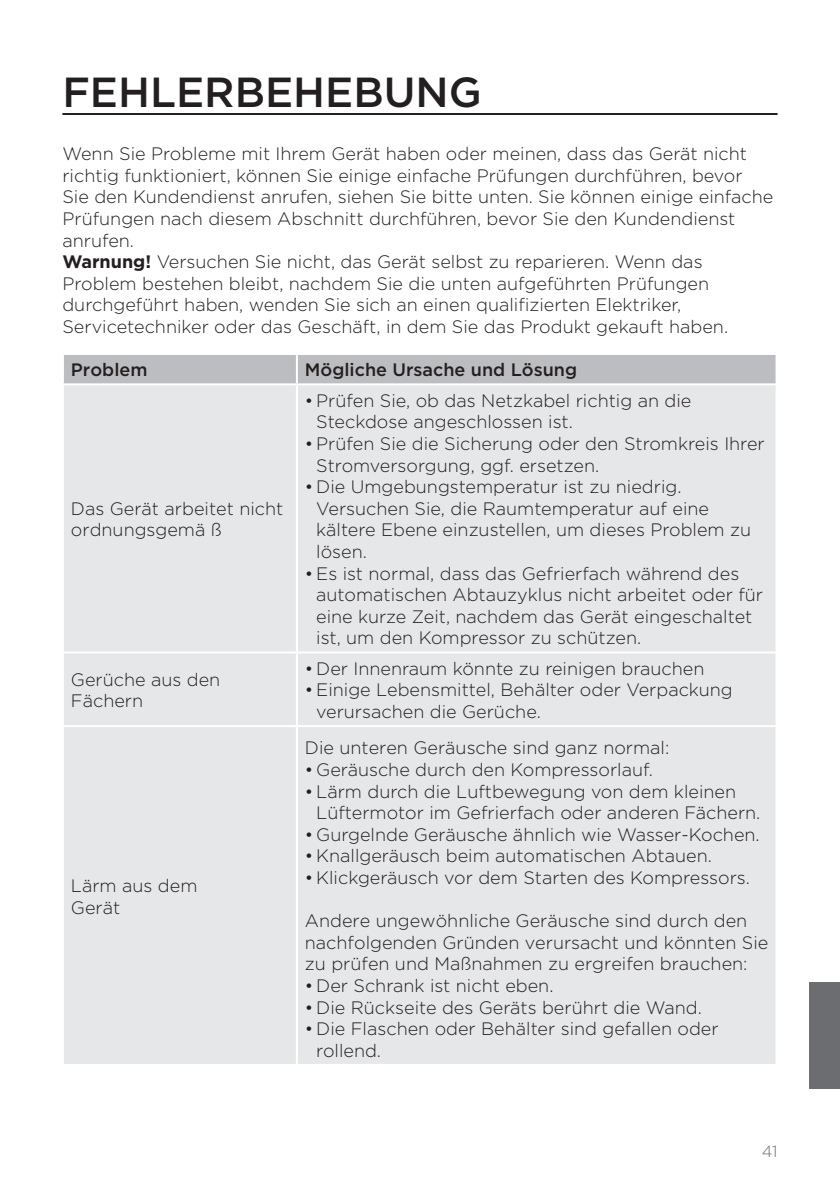
<style>
.page{position:relative;width:840px;height:1191px;background:#fff}
.page>*{position:absolute;margin:0;border:0;box-sizing:border-box;transform-origin:0 0}
.glavni_naslov{font:500 42px "Gotham";color:#231f20}
.seznam{font:300 18px/21.6px "Gotham";color:#231f20}
.besedilo{font:300 18px/21.6px "Gotham";color:#231f20}
.tabele_tekst{font:300 18px/21.6px "Gotham";color:#231f20}
.tabele_tekst-2{font:500 18px "Gotham";color:#231f20}
.tabela_tekst{font:500 18px "Gotham";color:#231f20}
.t1{font:300 16px "Gotham";color:#6c6d70}
.s1{font-weight:700}
</style>
<div class="page">
<hr style="left:62px;top:113px;width:715px;height:2px;background:#231f20">
<div style="left:64px;top:355px;width:711px;height:28px;background:#bcbdc0"></div>
<div style="left:64px;top:385px;width:711px;height:679px;background:#e6e7e9"></div>
<hr style="left:296px;top:355px;width:2px;height:28px;background:#fff">
<hr style="left:296px;top:385px;width:2px;height:266px;background:#fff">
<hr style="left:62px;top:651px;width:235px;height:2px;background:#fff">
<hr style="left:297px;top:651px;width:480px;height:2px;background:#fff">
<hr style="left:296px;top:653px;width:2px;height:72px;background:#fff">
<hr style="left:62px;top:725px;width:235px;height:2px;background:#fff">
<hr style="left:297px;top:725px;width:480px;height:2px;background:#fff">
<hr style="left:296px;top:727px;width:2px;height:337px;background:#fff">
<div style="left:808px;top:982px;width:31px;height:106px;background:#6c6d70"></div>
<p class="glavni_naslov" style="left:62px;top:65px;width:420px">FEHLERBEHEBUNG</p>
<p class="seznam" style="left:62px;top:142px;width:712px">Wenn Sie Probleme mit Ihrem Gerät haben oder meinen, dass das Gerät nicht richtig funktioniert, können Sie einige einfache Prüfungen durchführen, bevor Sie den Kundendienst anrufen, siehen Sie bitte unten. Sie können einige einfache Prüfungen nach diesem Abschnitt durchführen, bevor Sie den Kundendienst anrufen.</p>
<p class="seznam" style="left:62px;top:250px;width:666px"><span class="s1">Warnung!</span> Versuchen Sie nicht, das Gerät selbst zu reparieren. Wenn das Problem bestehen bleibt, nachdem Sie die unten aufgeführten Prüfungen durchgeführt haben, wenden Sie sich an einen qualifizierten Elektriker, Servicetechniker oder das Geschäft, in dem Sie das Produkt gekauft haben.</p>
<p class="tabela_tekst" style="left:71px;top:358px;width:78px">Problem</p>
<p class="tabele_tekst-2" style="left:305px;top:358px;width:273px">Mögliche Ursache und Lösung</p>
<p class="tabele_tekst" style="left:71px;top:497px;width:214px">Das Gerät arbeitet nicht ordnungsgemä ß</p>
<p class="tabele_tekst" style="left:71px;top:668px;width:151px">Gerüche aus den<br>Fächern</p>
<p class="tabele_tekst" style="left:71px;top:874px;width:128px">Lärm aus dem</p>
<p class="tabele_tekst" style="left:71px;top:896px;width:51px">Gerät</p>
<p class="seznam" style="left:316px;top:389px;width:376px;text-indent:-11px">• Prüfen Sie, ob das Netzkabel richtig an die<br>Steckdose angeschlossen ist.</p>
<p class="seznam" style="left:316px;top:432px;width:450px;text-indent:-11px">• Prüfen Sie die Sicherung oder den Stromkreis Ihrer<br>Stromversorgung, ggf. ersetzen.</p>
<p class="seznam" style="left:316px;top:475px;width:436px;text-indent:-11px">• Die Umgebungstemperatur ist zu niedrig.<br>Versuchen Sie, die Raumtemperatur auf eine kältere Ebene einzustellen, um dieses Problem zu lösen.</p>
<p class="seznam" style="left:316px;top:562px;width:448px;text-indent:-11px">• Es ist normal, dass das Gefrierfach während des automatischen Abtauzyklus nicht arbeitet oder für eine kurze Zeit, nachdem das Gerät eingeschaltet ist, um den Kompressor zu schützen.</p>
<p class="seznam" style="left:305px;top:657px;width:401px">• Der Innenraum könnte zu reinigen brauchen</p>
<p class="seznam" style="left:316px;top:679px;width:418px;text-indent:-11px">• Einige Lebensmittel, Behälter oder Verpackung verursachen die Gerüche.</p>
<p class="besedilo" style="left:305px;top:736px;width:366px">Die unteren Geräusche sind ganz normal:</p>
<p class="seznam" style="left:305px;top:758px;width:349px">• Geräusche durch den Kompressorlauf.</p>
<p class="seznam" style="left:316px;top:780px;width:445px;text-indent:-11px">• Lärm durch die Luftbewegung von dem kleinen<br>Lüftermotor im Gefrierfach oder anderen Fächern.</p>
<p class="seznam" style="left:305px;top:823px;width:456px">• Gurgelnde Geräusche ähnlich wie Wasser-Kochen.</p>
<p class="seznam" style="left:305px;top:844px;width:408px">• Knallgeräusch beim automatischen Abtauen.</p>
<p class="seznam" style="left:305px;top:866px;width:446px">• Klickgeräusch vor dem Starten des Kompressors.</p>
<p class="besedilo" style="left:305px;top:909px;width:464px">Andere ungewöhnliche Geräusche sind durch den nachfolgenden Gründen verursacht und könnten Sie zu prüfen und Maßnahmen zu ergreifen brauchen:</p>
<p class="seznam" style="left:305px;top:974px;width:250px">• Der Schrank ist nicht eben.</p>
<p class="seznam" style="left:305px;top:996px;width:398px">• Die Rückseite des Geräts berührt die Wand.</p>
<p class="seznam" style="left:316px;top:1017px;width:403px;text-indent:-11px">• Die Flaschen oder Behälter sind gefallen oder rollend.</p>
<p class="t1" style="left:761px;top:1140px;width:17px">41</p>
</div>
